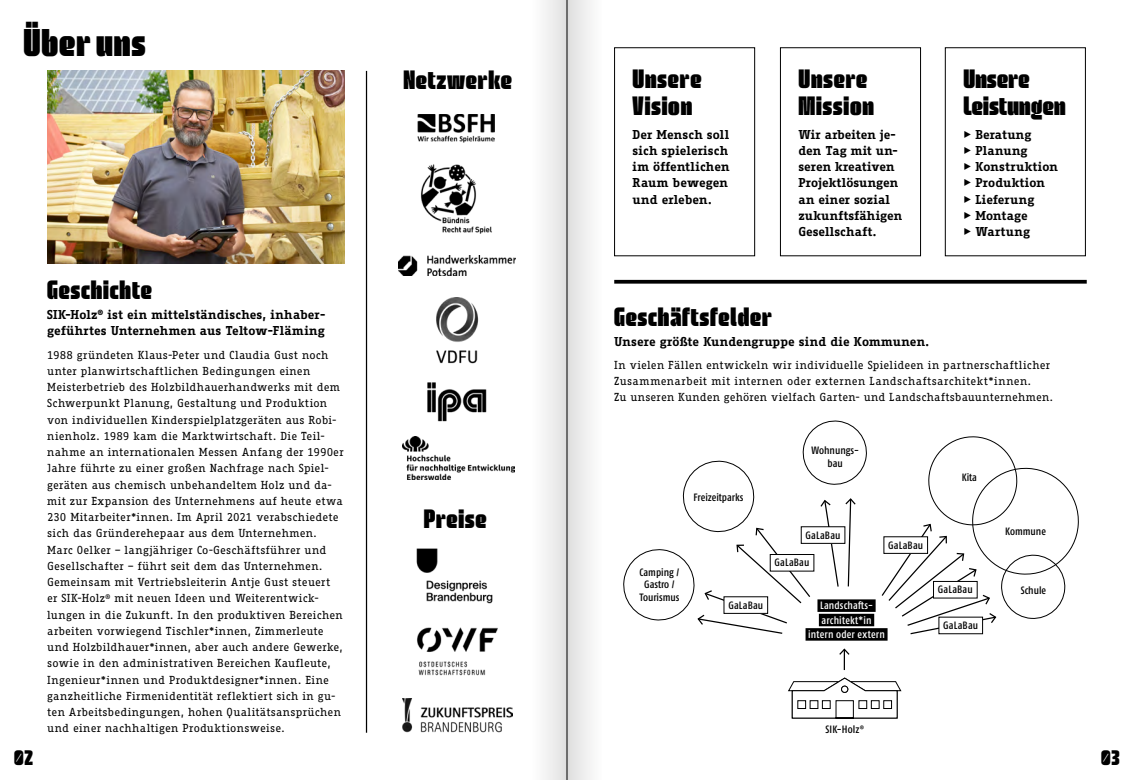
<style>
.page{position:relative;width:1134px;height:780px;background:#fff}
.page>*{position:absolute;margin:0;border:0;box-sizing:border-box;transform-origin:0 0}
.t1{font:40px "Gregor";letter-spacing:.025em;color:#000}
.t2{font:27.5px/27.5px "Gregor";letter-spacing:.03em;color:#000}
.t3{font:27.5px/27.5px "Gregor";letter-spacing:.01em;color:#000}
.t4{font:22.5px "Gregor";color:#000}
.t5{font:700 12.5px/16.2px "Fago Correspondence Serif OT";letter-spacing:.005em;color:#000}
.t6{font:11.25px/16.2px "Fago Correspondence Serif OT";letter-spacing:.015em;color:#000}
.t7{font:500 condensed 10.62px/12.8px "Fago OT";color:#000;text-align:center}
.t8{font:500 condensed 10.62px/14.4px "Fago OT";letter-spacing:.015em;color:#fff;text-align:center}
</style>
<div class="page">
<img style="left:47px;top:71px;width:297px;height:192px">
<div style="left:780px;top:47px;width:141px;height:209px;border:1px solid #000"></div>
<div style="left:614px;top:47px;width:141px;height:209px;border:1px solid #000"></div>
<div style="left:945px;top:47px;width:141px;height:209px;border:1px solid #000"></div>
<img style="left:427px;top:382px;width:60px;height:39px">
<img style="left:417px;top:114px;width:78px;height:28px">
<img style="left:399px;top:256px;width:116px;height:19px">
<img style="left:436px;top:298px;width:43px;height:65px">
<img style="left:421px;top:164px;width:71px;height:69px">
<hr style="left:366px;top:71px;width:1px;height:661px;background:#000">
<img style="left:402px;top:436px;width:113px;height:44px">
<hr style="left:614px;top:280px;width:473px;height:3px;background:#000">
<svg style="left:788px;top:677px;width:113px;height:41px"></svg>
<div style="left:841px;top:686px;width:7px;height:6px;background:#fff;border-radius:50%"></div>
<div style="left:841px;top:685px;width:7px;height:7px;border:1px solid #000;border-radius:50%"></div>
<div style="left:817px;top:599px;width:59px;height:13px;background:#000"></div>
<div style="left:819px;top:613px;width:55px;height:13px;background:#000"></div>
<div style="left:805px;top:628px;width:82px;height:12px;background:#000"></div>
<svg style="left:839px;top:648px;width:11px;height:22px"></svg>
<svg style="left:880px;top:436px;width:199px;height:199px"></svg>
<div style="left:939px;top:617px;width:43px;height:16px;background:#fff"></div>
<div style="left:933px;top:581px;width:44px;height:17px;background:#fff"></div>
<div style="left:933px;top:581px;width:44px;height:17px;border:1px solid #000"></div>
<div style="left:884px;top:536px;width:43px;height:17px;background:#fff"></div>
<svg style="left:623px;top:420px;width:246px;height:214px"></svg>
<div style="left:801px;top:526px;width:44px;height:17px;background:#fff"></div>
<img style="left:402px;top:698px;width:111px;height:35px">
<img style="left:417px;top:627px;width:81px;height:49px">
<img style="left:416px;top:548px;width:77px;height:56px">
<svg style="left:545px;top:1px;width:46px;height:778px"></svg>
<hr style="left:567px;top:0;width:1px;height:780px;background:#000">
<h1 class="t1" style="left:24px;top:13px;width:123px">Über uns</h1>
<h2 class="t2" style="left:403px;top:64px;width:110px">Netzwerke</h2>
<h2 class="t2" style="left:47px;top:274px;width:106px">Geschichte</h2>
<p class="t5" style="left:47px;top:306px;width:280px">SIK-Holz<sup>®</sup> ist ein mittelständisches, inhaber&shy;geführtes Unternehmen aus Teltow-Fläming</p>
<p class="t6" style="left:47px;top:346px;width:298px">1988 gründeten Klaus-Peter und Claudia Gust noch unter planwirtschaftlichen Bedingungen einen Meisterbetrieb des Holzbildhauerhandwerks mit dem Schwerpunkt Planung, Gestaltung und Produktion von individuellen Kinderspielplatzgeräten aus Robi&shy;nienholz. 1989 kam die Marktwirtschaft. Die Teil&shy;nahme an internationalen Messen Anfang der 1990er Jahre führte zu einer großen Nachfrage nach Spiel&shy;geräten aus chemisch unbehandeltem Holz und da&shy;mit zur Expansion des Unternehmens auf heute etwa 230 Mitarbeiter*innen. Im April 2021 verabschiedete sich das Gründerehepaar aus dem Unternehmen.<br>Marc Oelker – langjähriger Co-Geschäftsführer und Gesellschafter – führt seit dem das Unternehmen.<br>Gemeinsam mit Vertriebsleiterin Antje Gust steuert<br>er SIK-Holz<sup>®</sup> mit neuen Ideen und Weiterentwick&shy;lungen in die Zukunft. In den produktiven Bereichen arbeiten vorwiegend Tischler*innen, Zimmerleute und Holzbildhauer*innen, aber auch andere Gewerke, sowie in den administrativen Bereichen Kaufleute, Ingenieur*innen und Produktdesigner*innen. Eine ganzheitliche Firmenidentität reflektiert sich in gu&shy;ten Arbeitsbedingungen, hohen Qualitätsansprüchen und einer nachhaltigen Produktionsweise.</p>
<h2 class="t2" style="left:424px;top:503px;width:64px">Preise</h2>
<h2 class="t2" style="left:633px;top:63px;width:70px">Unsere<br>Vision</h2>
<p class="t5" style="left:633px;top:126px;width:99px">Der Mensch soll sich spielerisch im öffentlichen<br>Raum bewegen und erleben.</p>
<h2 class="t2" style="left:798px;top:63px;width:77px">Unsere<br>Mission</h2>
<p class="t5" style="left:798px;top:126px;width:105px">Wir arbeiten je&shy;den Tag mit un&shy;seren kreativen<br>Projektlösungen an einer sozial zukunftsfähigen<br>Gesellschaft.</p>
<h2 class="t3" style="left:963px;top:63px;width:104px">Unsere<br>Leistungen</h2>
<p class="t5" style="left:963px;top:126px;width:96px">▶ Beratung<br>▶ Planung<br>▶ Konstruktion ▶ Produktion<br>▶ Lieferung<br>▶ Montage<br>▶ Wartung</p>
<h2 class="t2" style="left:614px;top:301px;width:159px">Geschäftsfelder</h2>
<p class="t5" style="left:614px;top:333px;width:317px">Unsere größte Kundengruppe sind die Kommunen.</p>
<p class="t6" style="left:614px;top:357px;width:441px">In vielen Fällen entwickeln wir individuelle Spielideen in partnerschaftlicher<br>Zusammenarbeit mit internen oder externen Landschaftsarchitekt*innen.<br>Zu unseren Kunden gehören vielfach Garten- und Landschaftsbauunternehmen.</p>
<p class="t7" style="left:639px;top:565px;width:41px">Camping /<br>Gastro /<br>Tourismus</p>
<p class="t7" style="left:694px;top:491px;width:51px">Freizeitparks</p>
<p class="t7" style="left:811px;top:444px;width:49px">Wohnungs&shy;bau</p>
<p class="t7" style="left:805px;top:528px;width:36px">GaLaBau</p>
<p class="t7" style="left:774px;top:556px;width:36px">GaLaBau</p>
<p class="t7" style="left:888px;top:538px;width:36px">GaLaBau</p>
<p class="t7" style="left:728px;top:598px;width:36px">GaLaBau</p>
<p class="t8" style="left:808px;top:598px;width:78px">Landschafts&shy;architekt*in intern oder extern</p>
<p class="t7" style="left:962px;top:471px;width:17px">Kita</p>
<p class="t7" style="left:938px;top:583px;width:36px">GaLaBau</p>
<p class="t7" style="left:943px;top:619px;width:36px">GaLaBau</p>
<p class="t7" style="left:1005px;top:524px;width:42px">Kommune</p>
<p class="t7" style="left:1021px;top:584px;width:27px">Schule</p>
<p class="t7" style="left:826px;top:722px;width:40px">SIK-Holz®</p>
<h3 class="t4" style="left:14px;top:741px;width:20px">02</h3>
<h3 class="t4" style="left:1101px;top:741px;width:20px">03</h3>
</div>
